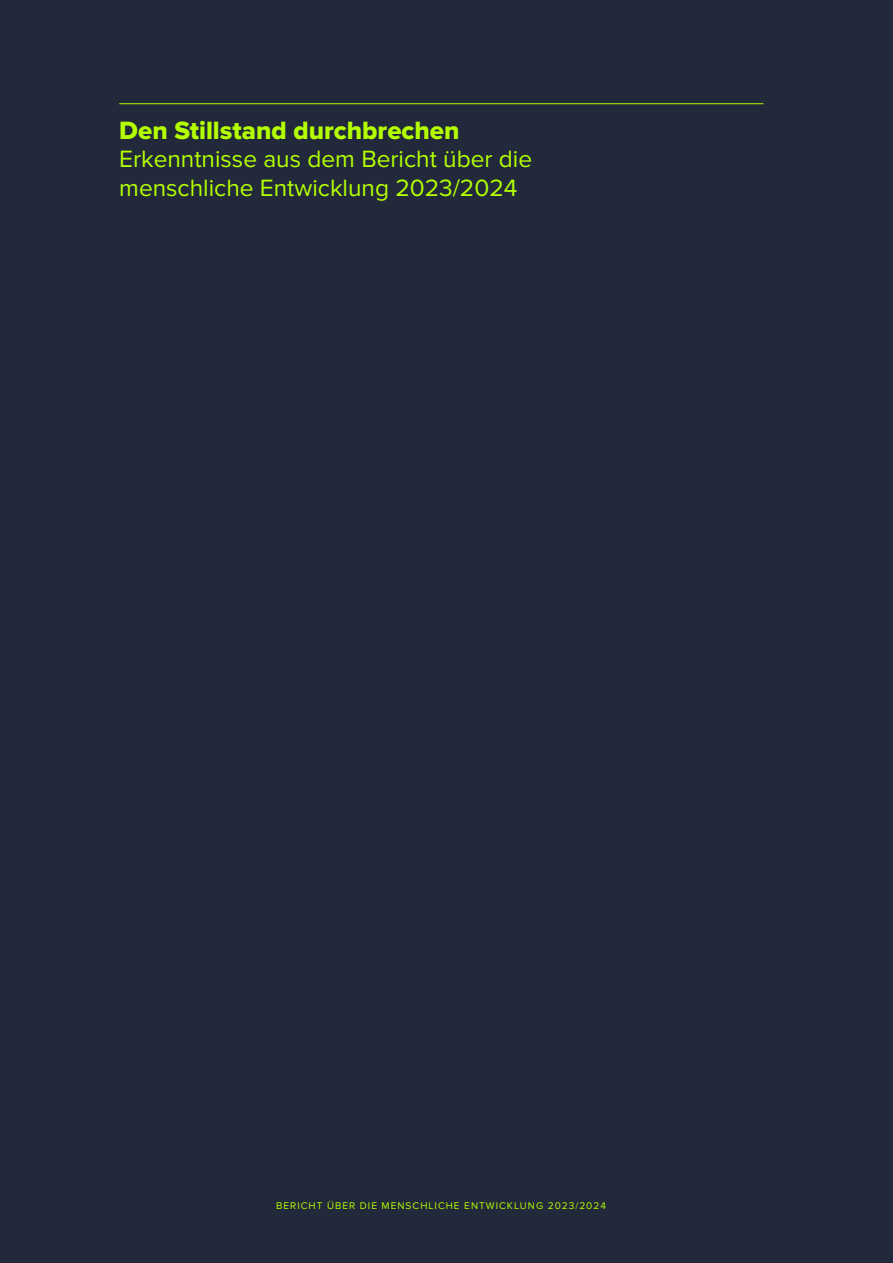
<style>
.page{position:relative;width:893px;height:1263px;background:#21293b}
.page>*{position:absolute;margin:0;border:0;box-sizing:border-box;transform-origin:0 0}
.t1{font:25.95px "Proxima Nova Extrabld";color:#b4ff00}
.t2{font:24.45px/28.8px "Proxima Nova";color:#b4ff00}
.t3{font:10.05px "Proxima Nova";letter-spacing:.1em;color:#b4ff00}
</style>
<div class="page">
<hr style="left:119px;top:103px;width:644px;height:1px;background:#b4ff00">
<p class="t1" style="left:119px;top:115px;width:342px">Den Stillstand durchbrechen</p>
<p class="t2" style="left:119px;top:145px;width:414px">Erkenntnisse aus dem Bericht über die menschliche Entwicklung 2023/2024</p>
<p class="t3" style="left:276px;top:1200px;width:331px">BERICHT ÜBER DIE MENSCHLICHE ENTWICKLUNG 2023/2024</p>
</div>
